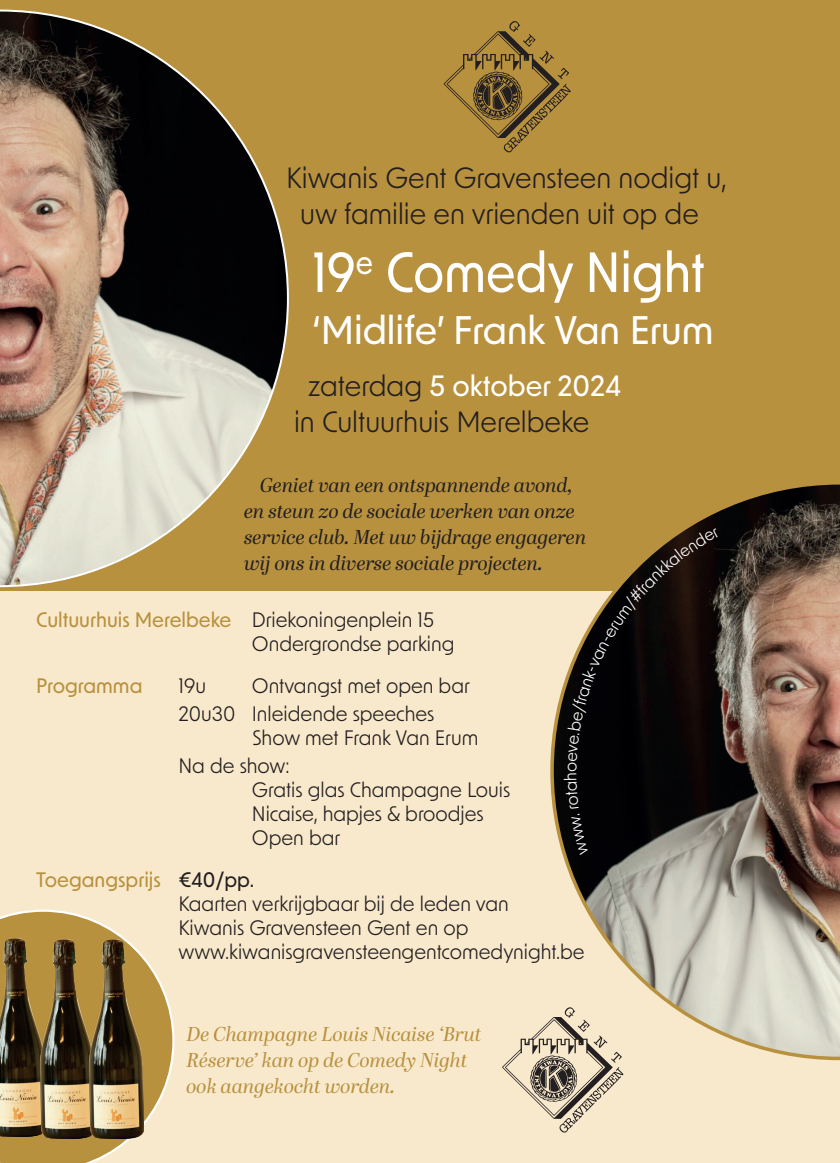
<style>
.page{position:relative;width:840px;height:1163px;background:#fff}
.page>*{position:absolute;margin:0;border:0;box-sizing:border-box;transform-origin:0 0}
.t1{font:500 54px "New Order";color:#fff;scale:.93 1}
.t2{font:500 38px "New Order";color:#fff}
.t3{font:28px/36px "New Order";color:#231f20;text-align:center}
.t4{font:20px/24px "New Order";color:#231f20}
.t5{font:italic 20px/26px "Abril Display";color:#231f20}
.t6{font:italic 20px/26px "Abril Display";color:#b8913f}
.t7{font:500 20px "New Order";color:#b8913f}
.s1{font-weight:500;color:#fff}
.s2{font-weight:500;color:#b8913f}
.s3{font-weight:500}
</style>
<div class="page">
<div style="left:0;top:0;width:839px;height:597px;background:#b8913f"></div>
<svg style="left:443px;top:21px;width:127px;height:132px"></svg>
<svg style="left:0;top:10px;width:289px;height:577px"></svg>
<div style="left:0;top:591px;width:839px;height:571px;background:#f9e9cc"></div>
<svg style="left:550px;top:484px;width:289px;height:575px"></svg>
<svg style="left:502px;top:1007px;width:121px;height:125px"></svg>
<svg style="left:0;top:909px;width:174px;height:253px"></svg>
<img style="left:0;top:938px;width:46px;height:198px">
<img style="left:40px;top:939px;width:49px;height:198px">
<img style="left:89px;top:939px;width:54px;height:198px">
<svg style="left:563px;top:528px;width:156px;height:326px"></svg>
<h3 class="t3" style="left:286px;top:158px;width:442px">Kiwanis Gent Gravensteen nodigt u, uw familie en vrienden uit op de</h3>
<h1 class="t1" style="left:312px;top:237px;width:424px">19<sup>e</sup> Comedy Night</h1>
<h2 class="t2" style="left:312px;top:305px;width:403px">‘Midlife’ Frank Van Erum</h2>
<h3 class="t3" style="left:294px;top:366px;width:328px;text-align:left;text-indent:14px">zaterdag <span class="s1">5 oktober 2024 </span>in Cultuurhuis Merelbeke</h3>
<p class="t5" style="left:244px;top:473px;width:343px;text-indent:16px">Geniet van een ontspannende avond, en steun zo de sociale werken van onze service club. Met uw bijdrage engageren wij ons in diverse sociale projecten.</p>
<p class="t4" style="left:252px;top:606px;width:204px;text-indent:-215px"><span class="s2">Cultuurhuis Merelbeke</span> Driekoningenplein 15<br>Ondergrondse parking</p>
<p class="t7" style="left:36px;top:672px;width:108px">Programma</p>
<p class="t4" style="left:178px;top:672px;width:29px">19u</p>
<p class="t4" style="left:178px;top:670px;width:293px;line-height:28px;text-indent:73px">Ontvangst met open bar<br>20u30 Inleidende speeches</p>
<p class="t4" style="left:178px;top:722px;width:301px;line-height:28px;text-indent:74px">Show met Frank Van Erum<br>Na de show:</p>
<p class="t4" style="left:252px;top:776px;width:259px">Gratis glas Champagne Louis<br>Nicaise, hapjes &amp; broodjes<br>Open bar</p>
<p class="t4" style="left:178px;top:866px;width:407px;text-indent:-142px"><span class="s2">Toegangsprijs</span> <span class="s3">€40/pp.<br></span>Kaarten verkrijgbaar bij de leden van<br>Kiwanis Gravensteen Gent en op www.kiwanisgravensteengentcomedynight.be</p>
<p class="t6" style="left:186px;top:1021px;width:296px">De Champagne Louis Nicaise ‘Brut<br>Réserve’ kan op de Comedy Night ook aangekocht worden.</p>
</div>
